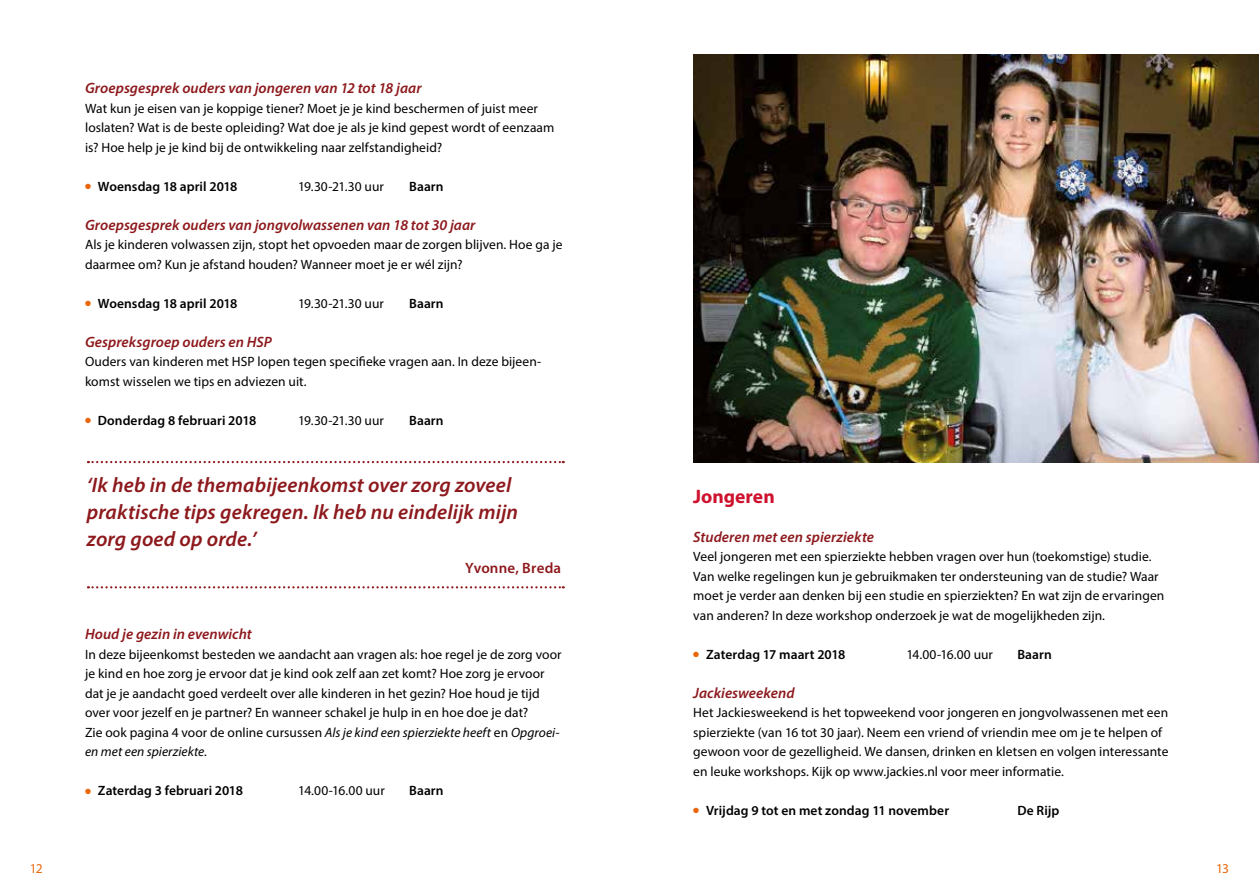
<style>
.page{position:relative;width:1259px;height:893px;background:#fff}
.page>*{position:absolute;margin:0;border:0;box-sizing:border-box;transform-origin:0 0}
.t1{font:italic 600 21px/27px "Myriad Pro";letter-spacing:.005em;color:#8d191d}
.t2{font:700 19.5px "Myriad Pro";color:#ce112e}
.t3{font:italic 600 15px "Myriad Pro";letter-spacing:.005em;color:#8d191d}
.t4{font:600 15px "Myriad Pro";letter-spacing:.01em;color:#8d191d}
.t5{font:13.5px/19.5px "Myriad Pro";letter-spacing:.005em;color:#000}
.t6{font:600 13.5px "Myriad Pro";letter-spacing:.005em;color:#000}
.t7{font:13.5px "Myriad Pro";color:#ec6608}
.s1{color:#ec6608}
.s2{font-style:italic}
</style>
<div class="page">
<img style="left:693px;top:54px;width:566px;height:408px">
<svg style="left:88px;top:461px;width:476px;height:2px"></svg>
<svg style="left:88px;top:586px;width:476px;height:2px"></svg>
<p class="t3" style="left:85px;top:78px;width:338px">Groepsgesprek ouders van jongeren van 12 tot 18 jaar</p>
<p class="t5" style="left:85px;top:98px;width:471px">Wat kun je eisen van je koppige tiener? Moet je je kind beschermen of juist meer loslaten? Wat is de beste opleiding? Wat doe je als je kind gepest wordt of eenzaam is? Hoe help je je kind bij de ontwikkeling naar zelfstandigheid?</p>
<p class="t6" style="left:85px;top:177px;width:154px"><span class="s1">●</span> Woensdag 18 april 2018</p>
<p class="t5" style="left:298px;top:176px;width:87px">19.30-21.30 uur</p>
<p class="t6" style="left:409px;top:177px;width:36px">Baarn</p>
<p class="t3" style="left:85px;top:215px;width:392px">Groepsgesprek ouders van jongvolwassenen van 18 tot 30 jaar</p>
<p class="t5" style="left:85px;top:235px;width:479px">Als je kinderen volwassen zijn, stopt het opvoeden maar de zorgen blijven. Hoe ga je daarmee om? Kun je afstand houden? Wanneer moet je er wél zijn?</p>
<p class="t6" style="left:85px;top:294px;width:154px"><span class="s1">●</span> Woensdag 18 april 2018</p>
<p class="t5" style="left:298px;top:293px;width:87px">19.30-21.30 uur</p>
<p class="t6" style="left:409px;top:294px;width:36px">Baarn</p>
<p class="t3" style="left:85px;top:332px;width:188px">Gespreksgroep ouders en HSP</p>
<p class="t5" style="left:85px;top:352px;width:458px">Ouders van kinderen met HSP lopen tegen specifieke vragen aan. In deze bijeen&shy;komst wisselen we tips en adviezen uit.</p>
<p class="t6" style="left:85px;top:411px;width:173px"><span class="s1">●</span> Donderdag 8 februari 2018</p>
<p class="t5" style="left:298px;top:410px;width:87px">19.30-21.30 uur</p>
<p class="t6" style="left:409px;top:411px;width:36px">Baarn</p>
<h1 class="t1" style="left:87px;top:471px;width:433px">‘Ik heb in de themabijeenkomst over zorg zoveel praktische tips gekregen. Ik heb nu eindelijk mijn zorg goed op orde.’</h1>
<p class="t4" style="left:465px;top:559px;width:98px">Yvonne, Breda</p>
<p class="t3" style="left:85px;top:624px;width:168px">Houd je gezin in evenwicht</p>
<p class="t5" style="left:85px;top:644px;width:478px">In deze bijeenkomst besteden we aandacht aan vragen als: hoe regel je de zorg voor je kind en hoe zorg je ervoor dat je kind ook zelf aan zet komt? Hoe zorg je ervoor dat je je aandacht goed verdeelt over alle kinderen in het gezin? Hoe houd je tijd over voor jezelf en je partner? En wanneer schakel je hulp in en hoe doe je dat?<br>Zie ook pagina 4 voor de online cursussen <span class="s2">Als je kind een spierziekte heeft</span> en <span class="s2">Opgroei&shy;en met een spierziekte.</span></p>
<p class="t6" style="left:85px;top:782px;width:159px"><span class="s1">●</span> Zaterdag 3 februari 2018</p>
<p class="t5" style="left:298px;top:781px;width:88px">14.00-16.00 uur</p>
<p class="t6" style="left:409px;top:782px;width:36px">Baarn</p>
<h2 class="t2" style="left:693px;top:483px;width:83px">Jongeren</h2>
<p class="t3" style="left:693px;top:527px;width:182px">Studeren met een spierziekte</p>
<p class="t5" style="left:693px;top:547px;width:472px">Veel jongeren met een spierziekte hebben vragen over hun (toekomstige) studie.<br>Van welke regelingen kun je gebruikmaken ter ondersteuning van de studie? Waar moet je verder aan denken bij een studie en spierziekten? En wat zijn de ervaringen van anderen? In deze workshop onderzoek je wat de mogelijkheden zijn.</p>
<p class="t6" style="left:693px;top:645px;width:154px"><span class="s1">●</span> Zaterdag 17 maart 2018</p>
<p class="t5" style="left:906px;top:644px;width:88px">14.00-16.00 uur</p>
<p class="t6" style="left:1017px;top:645px;width:36px">Baarn</p>
<p class="t3" style="left:693px;top:683px;width:103px">Jackiesweekend</p>
<p class="t5" style="left:693px;top:703px;width:477px">Het Jackiesweekend is het topweekend voor jongeren en jongvolwassenen met een spierziekte (van 16 tot 30 jaar). Neem een vriend of vriendin mee om je te helpen of gewoon voor de gezelligheid. We dansen, drinken en kletsen en volgen interessante en leuke workshops. Kijk op www.jackies.nl voor meer informatie.</p>
<p class="t6" style="left:693px;top:801px;width:257px"><span class="s1">●</span> Vrijdag 9 tot en met zondag 11 november</p>
<p class="t6" style="left:1017px;top:801px;width:43px">De Rijp</p>
<p class="t7" style="left:30px;top:860px;width:14px">12</p>
<p class="t7" style="left:1216px;top:860px;width:15px">13</p>
</div>
